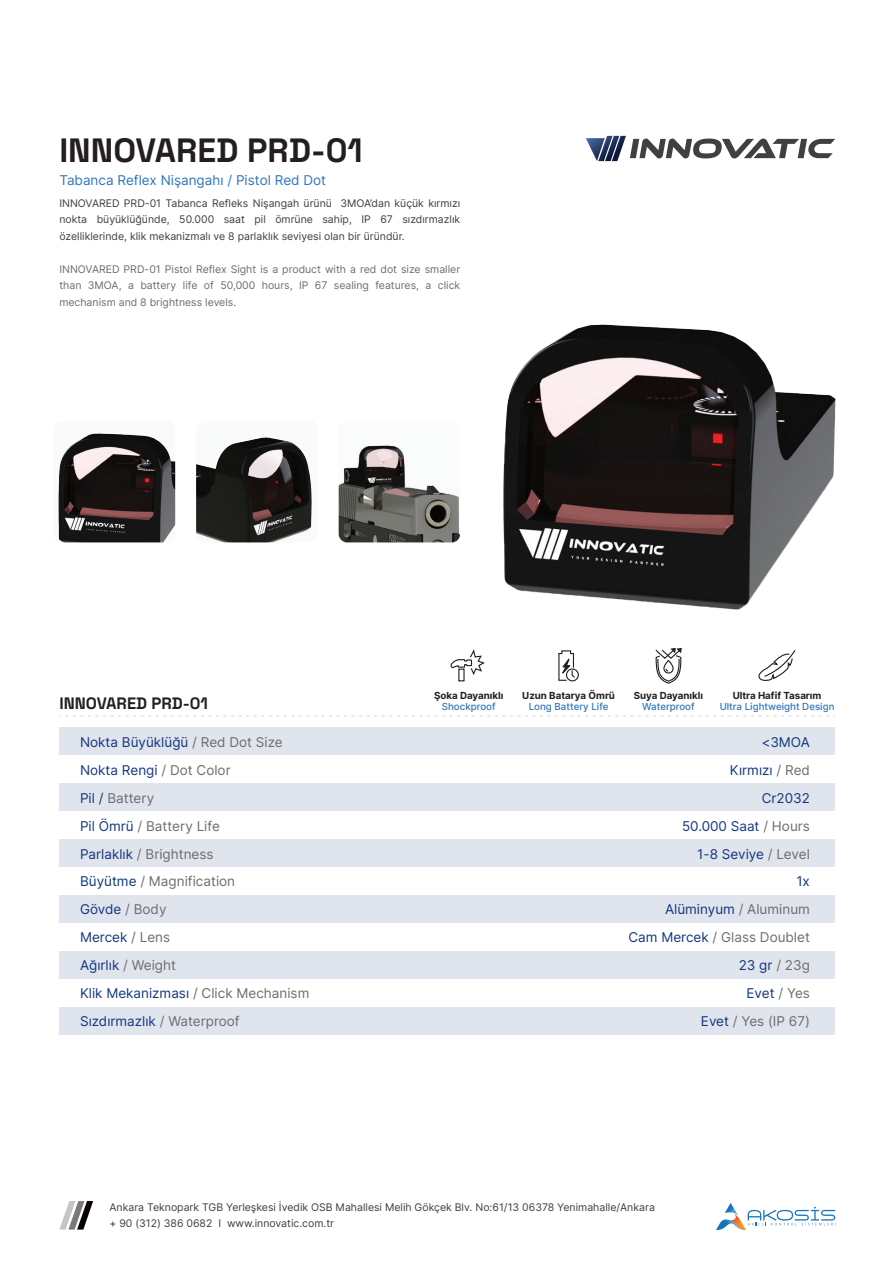
<style>
.page{position:relative;width:893px;height:1263px;background:#fff}
.page>*{position:absolute;margin:0;border:0;box-sizing:border-box;transform-origin:0 0}
.t1{font:700 33.6px "Space Grotesk";color:#231f20}
.t2{font:700 16.5px "Space Grotesk";color:#231f20}
.t3{font:13.5px "Inter";color:#14377d}
.t4{font:13.5px "Inter";color:#6c6d70}
.t5{font:13.5px "Inter";color:#2e76bc}
.t6{font:10.5px/16.5px "Inter";color:#3e3e3f;text-align:justify}
.t7{font:10.5px/16.5px "Inter";color:#6c6d70;text-align:justify}
.t8{font:700 9.75px "Inter";color:#231f20}
.t9{font:500 9.75px "Inter";color:#2e76bc}
.s1{color:#6c6d70}
.s2{color:#14377d}
</style>
<div class="page">
<img style="left:504px;top:325px;width:331px;height:284px">
<svg style="left:586px;top:136px;width:249px;height:25px"></svg>
<div style="left:59px;top:727px;width:776px;height:28px;background:#dfe4ed"></div>
<div style="left:59px;top:783px;width:776px;height:28px;background:#dfe4ed"></div>
<div style="left:59px;top:839px;width:776px;height:28px;background:#dfe4ed"></div>
<div style="left:59px;top:895px;width:776px;height:28px;background:#dfe4ed"></div>
<div style="left:59px;top:951px;width:776px;height:28px;background:#dfe4ed"></div>
<div style="left:59px;top:1007px;width:776px;height:28px;background:#dfe4ed"></div>
<svg style="left:59px;top:715px;width:776px;height:1px"></svg>
<div style="left:54px;top:421px;width:121px;height:121px;background:#f9fafa;border-radius:8px"></div>
<img style="left:59px;top:433px;width:116px;height:109px">
<div style="left:196px;top:421px;width:122px;height:121px;background:#f9fafa;border-radius:8px"></div>
<img style="left:196px;top:437px;width:116px;height:105px">
<img style="left:339px;top:445px;width:121px;height:97px">
<svg style="left:716px;top:1203px;width:120px;height:27px"></svg>
<svg style="left:758px;top:650px;width:38px;height:31px"></svg>
<svg style="left:450px;top:649px;width:35px;height:28px"></svg>
<div style="left:566px;top:668px;width:13px;height:13px;border:1px solid #231f20;border-radius:50%"></div>
<svg style="left:558px;top:650px;width:18px;height:31px"></svg>
<svg style="left:655px;top:648px;width:27px;height:36px"></svg>
<svg style="left:59px;top:1201px;width:34px;height:28px"></svg>
<h1 class="t1" style="left:59px;top:125px;width:305px">INNOVARED PRD-01</h1>
<p class="t6" style="left:59px;top:194px;width:402px">INNOVARED PRD-01 Tabanca Refleks Nişangah ürünü 3MOA’dan küçük kırmızı nokta büyüklüğünde, 50.000 saat pil ömrüne sahip, IP 67 sızdırmazlık özelliklerinde, klik mekanizmalı ve 8 parlaklık seviyesi olan bir üründür.</p>
<p class="t7" style="left:59px;top:260px;width:402px">INNOVARED PRD-01 Pistol Reflex Sight is a product with a red dot size smaller than 3MOA, a battery life of 50,000 hours, IP 67 sealing features, a click mechanism and 8 brightness levels.</p>
<p class="t5" style="left:59px;top:170px;width:268px">Tabanca Reflex Nişangahı / Pistol Red Dot</p>
<h2 class="t2" style="left:59px;top:691px;width:150px">INNOVARED PRD-01</h2>
<p class="t8" style="left:434px;top:688px;width:71px">Şoka Dayanıklı</p>
<p class="t9" style="left:442px;top:700px;width:55px">Shockproof</p>
<p class="t8" style="left:522px;top:688px;width:94px">Uzun Batarya Ömrü</p>
<p class="t9" style="left:529px;top:700px;width:81px">Long Battery Life</p>
<p class="t8" style="left:634px;top:688px;width:71px">Suya Dayanıklı</p>
<p class="t9" style="left:642px;top:700px;width:54px">Waterproof</p>
<p class="t8" style="left:733px;top:688px;width:90px">Ultra Hafif Tasarım</p>
<p class="t9" style="left:720px;top:700px;width:116px">Ultra Lightweight Design</p>
<p class="t3" style="left:80px;top:732px;width:204px">Nokta Büyüklüğü <span class="s1">/ Red Dot Size</span></p>
<p class="t3" style="left:761px;top:732px;width:50px">&lt;3MOA</p>
<p class="t3" style="left:80px;top:760px;width:152px">Nokta Rengi <span class="s1">/ Dot Color</span></p>
<p class="t3" style="left:730px;top:760px;width:82px">Kırmızı <span class="s1">/ Red</span></p>
<p class="t4" style="left:80px;top:788px;width:76px"><span class="s2">Pil /</span> Battery</p>
<p class="t3" style="left:762px;top:788px;width:50px">Cr2032</p>
<p class="t4" style="left:80px;top:816px;width:141px"><span class="s2">Pil Ömrü</span> / Battery Life</p>
<p class="t3" style="left:682px;top:816px;width:129px">50.000 Saat <span class="s1">/ Hours</span></p>
<p class="t4" style="left:80px;top:844px;width:135px"><span class="s2">Parlaklık</span> / Brightness</p>
<p class="t3" style="left:697px;top:844px;width:114px">1-8 Seviye <span class="s1">/ Level</span></p>
<p class="t4" style="left:80px;top:872px;width:157px"><span class="s2">Büyütme</span> / Magnification</p>
<p class="t3" style="left:796px;top:872px;width:15px">1x</p>
<p class="t3" style="left:80px;top:900px;width:88px">Gövde <span class="s1">/ Body</span></p>
<p class="t3" style="left:665px;top:900px;width:146px">Alüminyum <span class="s1">/ Aluminum</span></p>
<p class="t3" style="left:80px;top:927px;width:92px">Mercek <span class="s1">/ Lens</span></p>
<p class="t4" style="left:628px;top:927px;width:183px"><span class="s2">Cam Mercek</span> / Glass Doublet</p>
<p class="t3" style="left:80px;top:955px;width:98px">Ağırlık <span class="s1">/ Weight</span></p>
<p class="t3" style="left:739px;top:955px;width:73px">23 gr <span class="s1">/ 23g</span></p>
<p class="t3" style="left:80px;top:983px;width:231px">Klik Mekanizması <span class="s1">/ Click Mechanism</span></p>
<p class="t3" style="left:747px;top:983px;width:65px">Evet <span class="s1">/ Yes</span></p>
<p class="t3" style="left:80px;top:1011px;width:161px">Sızdırmazlık <span class="s1">/ Waterproof</span></p>
<p class="t4" style="left:701px;top:1011px;width:110px"><span class="s2">Evet</span> / Yes (IP 67)</p>
<p class="t6" style="left:109px;top:1198px;width:547px">Ankara Teknopark TGB Yerleşkesi İvedik OSB Mahallesi Melih Gökçek Blv. No:61/13 06378 Yenimahalle/Ankara + 90 (312) 386 0682 I www.innovatic.com.tr</p>
</div>
